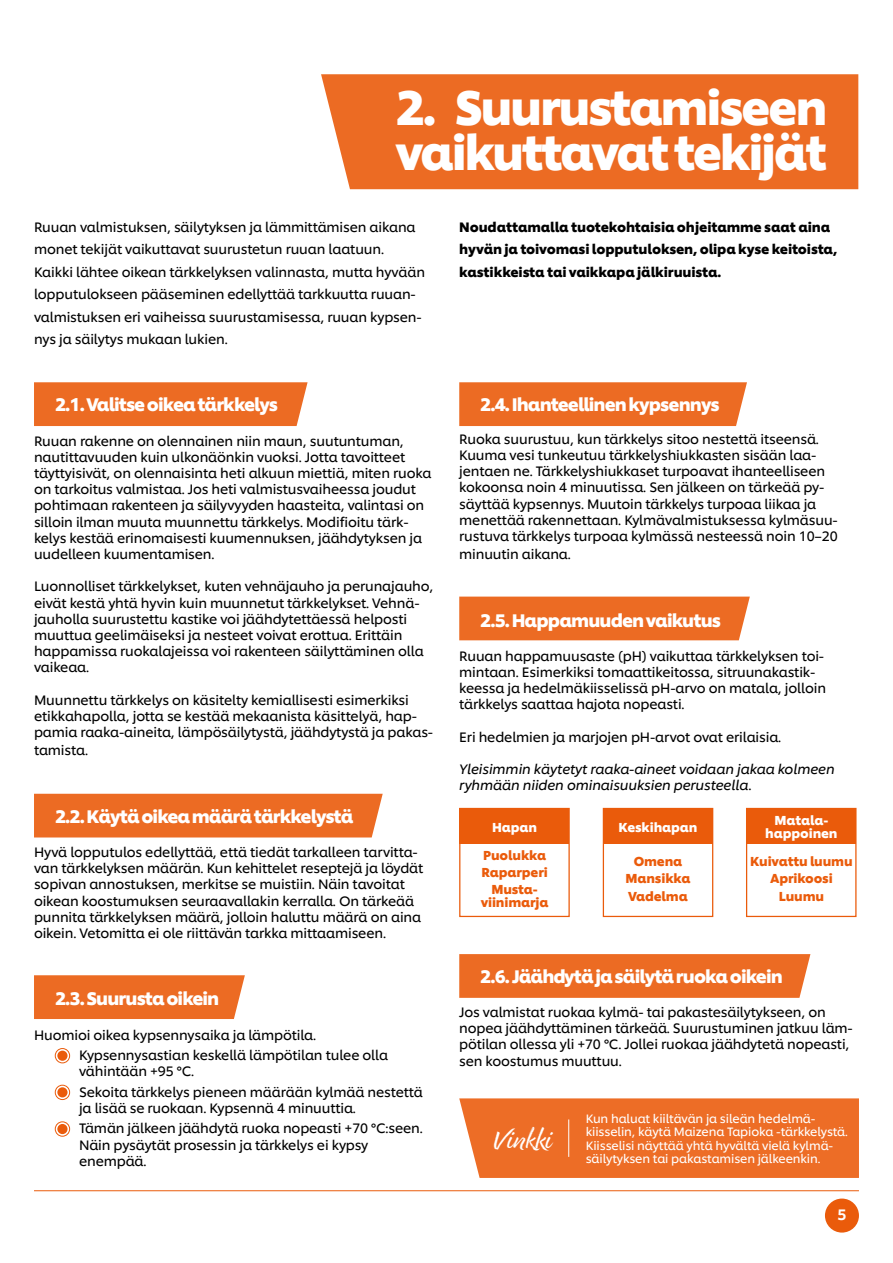
<style>
.page{position:relative;width:893px;height:1263px;background:#fff}
.page>*{position:absolute;margin:0;border:0;box-sizing:border-box;transform-origin:0 0}
.t1{font:700 48px/45.8px "Unilever Shilling";letter-spacing:-.05em;color:#fff}
.t2{font:expanded 30.6px "Good Karma";letter-spacing:-.025em;color:#fff}
.t3{font:700 18px "Unilever Shilling";letter-spacing:-.05em;color:#fff}
.t4{font:500 15px "Unilever Shilling";color:#fff}
.t5{font:13.5px/16.2px "Unilever Shilling";letter-spacing:-.01em;color:#000}
.t6{font:700 13.5px/22.5px "Unilever Shilling";letter-spacing:-.01em;color:#000}
.t7{font:italic 13.5px/16.2px "Unilever Shilling";letter-spacing:-.01em;color:#000}
.t8{font:700 12.9px/17.1px "Unilever Shilling";letter-spacing:-.01em;color:#ea5b0b;text-align:center}
.t9{font:700 12.9px/12.9px "Unilever Shilling";letter-spacing:-.01em;color:#fff;text-align:center}
.t10{font:12px/13.5px "Unilever Shilling";letter-spacing:-.01em;color:#fff}
</style>
<div class="page">
<div style="left:825px;top:1198px;width:34px;height:34px;background:#ea5b0b;border-radius:50%"></div>
<hr style="left:34px;top:1190px;width:825px;height:1px;background:#ea5b0b">
<div style="left:34px;top:382px;width:274px;height:44px;background:#ec6b23"></div>
<div style="left:34px;top:975px;width:211px;height:44px;background:#ec6b23"></div>
<div style="left:34px;top:794px;width:349px;height:43px;background:#ec6b23"></div>
<div style="left:459px;top:382px;width:288px;height:44px;background:#ec6b23"></div>
<div style="left:459px;top:597px;width:291px;height:43px;background:#ec6b23"></div>
<div style="left:459px;top:954px;width:351px;height:44px;background:#ec6b23"></div>
<div style="left:747px;top:808px;width:109px;height:36px;background:#ea5b0b"></div>
<div style="left:746px;top:808px;width:110px;height:109px;border:1px solid #ea5b0b"></div>
<div style="left:603px;top:808px;width:110px;height:36px;background:#ea5b0b"></div>
<div style="left:603px;top:808px;width:110px;height:109px;border:1px solid #ea5b0b"></div>
<div style="left:460px;top:808px;width:109px;height:36px;background:#ea5b0b"></div>
<div style="left:459px;top:808px;width:111px;height:109px;border:1px solid #ea5b0b"></div>
<div style="left:55px;top:1048px;width:15px;height:15px;border:1px solid #ea5b0b;border-radius:50%"></div>
<div style="left:57px;top:1051px;width:11px;height:10px;background:#ea5b0b;border-radius:50%"></div>
<div style="left:55px;top:1085px;width:15px;height:15px;border:1px solid #ea5b0b;border-radius:50%"></div>
<div style="left:57px;top:1087px;width:11px;height:10px;background:#ea5b0b;border-radius:50%"></div>
<div style="left:55px;top:1121px;width:15px;height:15px;border:1px solid #ea5b0b;border-radius:50%"></div>
<div style="left:57px;top:1124px;width:11px;height:10px;background:#ea5b0b;border-radius:50%"></div>
<div style="left:459px;top:1098px;width:400px;height:80px;background:#ed6d26"></div>
<hr style="left:568px;top:1119px;width:1px;height:38px;background:#fff">
<div style="left:321px;top:74px;width:537px;height:115px;background:#ec6b23"></div>
<h1 class="t1" style="left:395px;top:80px;width:434px">2. Suurustamiseen vaikuttavat tekijät</h1>
<p class="t5" style="left:34px;top:215px;width:393px;line-height:22.5px">Ruuan valmistuksen, säilytyksen ja lämmittämisen aikana monet tekijät vaikuttavat suurustetun ruuan laatuun.<br>Kaikki lähtee oikean tärkkelyksen valinnasta, mutta hyvään lopputulokseen pääseminen edellyttää tarkkuutta ruuan&shy;valmistuksen eri vaiheissa suurustamisessa, ruuan kypsen&shy;nys ja säilytys mukaan lukien.</p>
<h3 class="t3" style="left:55px;top:391px;width:225px">2.1. Valitse oikea tärkkelys</h3>
<p class="t5" style="left:34px;top:431px;width:399px">Ruuan rakenne on olennainen niin maun, suutuntuman, nautittavuuden kuin ulkonäönkin vuoksi. Jotta tavoitteet täyttyisivät, on olennaisinta heti alkuun miettiä, miten ruoka on tarkoitus valmistaa. Jos heti valmistusvaiheessa joudut pohtimaan rakenteen ja säilyvyyden haasteita, valintasi on silloin ilman muuta muunnettu tärkkelys. Modifioitu tärk&shy;kelys kestää erinomaisesti kuumennuksen, jäähdytyksen ja uudelleen kuumentamisen.</p>
<p class="t5" style="left:34px;top:577px;width:401px">Luonnolliset tärkkelykset, kuten vehnäjauho ja perunajauho, eivät kestä yhtä hyvin kuin muunnetut tärkkelykset. Vehnä&shy;jauholla suurustettu kastike voi jäähdytettäessä helposti muuttua geelimäiseksi ja nesteet voivat erottua. Erittäin happamissa ruokalajeissa voi rakenteen säilyttäminen olla vaikeaa.</p>
<p class="t5" style="left:34px;top:691px;width:401px">Muunnettu tärkkelys on käsitelty kemiallisesti esimerkiksi etikkahapolla, jotta se kestää mekaanista käsittelyä, hap&shy;pamia raaka-aineita, lämpösäilytystä, jäähdytystä ja pakas-</p>
<p class="t5" style="left:34px;top:741px;width:56px">tamista.</p>
<h3 class="t3" style="left:55px;top:802px;width:300px">2.2. Käytä oikea määrä tärkkelystä</h3>
<p class="t5" style="left:34px;top:843px;width:391px">Hyvä lopputulos edellyttää, että tiedät tarkalleen tarvitta&shy;van tärkkelyksen määrän. Kun kehittelet reseptejä ja löydät sopivan annostuksen, merkitse se muistiin. Näin tavoitat oikean koostumuksen seuraavallakin kerralla. On tärkeää punnita tärkkelyksen määrä, jolloin haluttu määrä on aina oikein. Vetomitta ei ole riittävän tarkka mittaamiseen.</p>
<h3 class="t3" style="left:55px;top:985px;width:166px">2.3. Suurusta oikein</h3>
<p class="t5" style="left:79px;top:1023px;width:311px;line-height:20.4px;text-indent:-45px">Huomioi oikea kypsennysaika ja lämpötila.<br>Kypsennysastian keskellä lämpötilan tulee olla</p>
<p class="t5" style="left:79px;top:1060px;width:345px;line-height:20.4px">vähintään +95 °C.<br>Sekoita tärkkelys pieneen määrään kylmää nestettä</p>
<p class="t5" style="left:79px;top:1097px;width:345px;line-height:20.4px">ja lisää se ruokaan. Kypsennä 4 minuuttia.<br>Tämän jälkeen jäähdytä ruoka nopeasti +70 °C:seen.</p>
<p class="t5" style="left:79px;top:1135px;width:291px">Näin pysäytät prosessin ja tärkkelys ei kypsy enempää.</p>
<p class="t6" style="left:459px;top:214px;width:379px">Noudattamalla tuotekohtaisia ohjeitamme saat aina hyvän ja toivomasi lopputuloksen, olipa kyse keitoista, kastikkeista tai vaikkapa jälkiruuista.</p>
<h3 class="t3" style="left:480px;top:391px;width:241px">2.4. Ihanteellinen kypsennys</h3>
<p class="t5" style="left:459px;top:430px;width:380px">Ruoka suurustuu, kun tärkkelys sitoo nestettä itseensä.<br>Kuuma vesi tunkeutuu tärkkelyshiukkasten sisään laa&shy;jentaen ne. Tärkkelyshiukkaset turpoavat ihanteelliseen kokoonsa noin 4 minuutissa. Sen jälkeen on tärkeää py&shy;säyttää kypsennys. Muutoin tärkkelys turpoaa liikaa ja menettää rakennettaan. Kylmävalmistuksessa kylmäsuu&shy;rustuva tärkkelys turpoaa kylmässä nesteessä noin 10–20</p>
<p class="t5" style="left:459px;top:545px;width:113px">minuutin aikana.</p>
<h3 class="t3" style="left:480px;top:606px;width:242px">2.5. Happamuuden vaikutus</h3>
<p class="t5" style="left:459px;top:647px;width:368px">Ruuan happamuusaste (pH) vaikuttaa tärkkelyksen toi&shy;mintaan. Esimerkiksi tomaattikeitossa, sitruunakastik&shy;keessa ja hedelmäkiisselissä pH-arvo on matala, jolloin tärkkelys saattaa hajota nopeasti.</p>
<p class="t5" style="left:459px;top:728px;width:324px">Eri hedelmien ja marjojen pH-arvot ovat erilaisia.</p>
<p class="t7" style="left:459px;top:760px;width:377px">Yleisimmin käytetyt raaka-aineet voidaan jakaa kolmeen ryhmään niiden ominaisuuksien perusteella.</p>
<p class="t9" style="left:492px;top:819px;width:47px">Hapan</p>
<p class="t8" style="left:481px;top:845px;width:68px">Puolukka<br>Raparperi<br>Musta-</p>
<p class="t8" style="left:481px;top:892px;width:69px">viinimarja</p>
<p class="t9" style="left:618px;top:819px;width:81px">Keskihapan</p>
<p class="t8" style="left:625px;top:852px;width:67px">Omena<br>Mansikka<br>Vadelma</p>
<p class="t9" style="left:765px;top:813px;width:74px">Matala&shy;happoinen</p>
<p class="t8" style="left:750px;top:852px;width:104px">Kuivattu luumu<br>Aprikoosi<br>Luumu</p>
<h3 class="t3" style="left:480px;top:962px;width:304px">2.6. Jäähdytä ja säilytä ruoka oikein</h3>
<p class="t5" style="left:459px;top:1003px;width:395px">Jos valmistat ruokaa kylmä- tai pakastesäilytykseen, on nopea jäähdyttäminen tärkeää. Suurustuminen jatkuu läm&shy;pötilan ollessa yli +70 °C. Jollei ruokaa jäähdytetä nopeasti, sen koostumus muuttuu.</p>
<h2 class="t2" style="left:493px;top:1122px;width:59px">Vinkki</h2>
<p class="t10" style="left:586px;top:1110px;width:264px">Kun haluat kiiltävän ja sileän hedelmä&shy;kiisselin, käytä Maizena Tapioka -tärkkelystä.<br>Kiisselisi näyttää yhtä hyvältä vielä kylmä&shy;säilytyksen tai pakastamisen jälkeenkin.</p>
<p class="t4" style="left:837px;top:1203px;width:11px">5</p>
</div>
